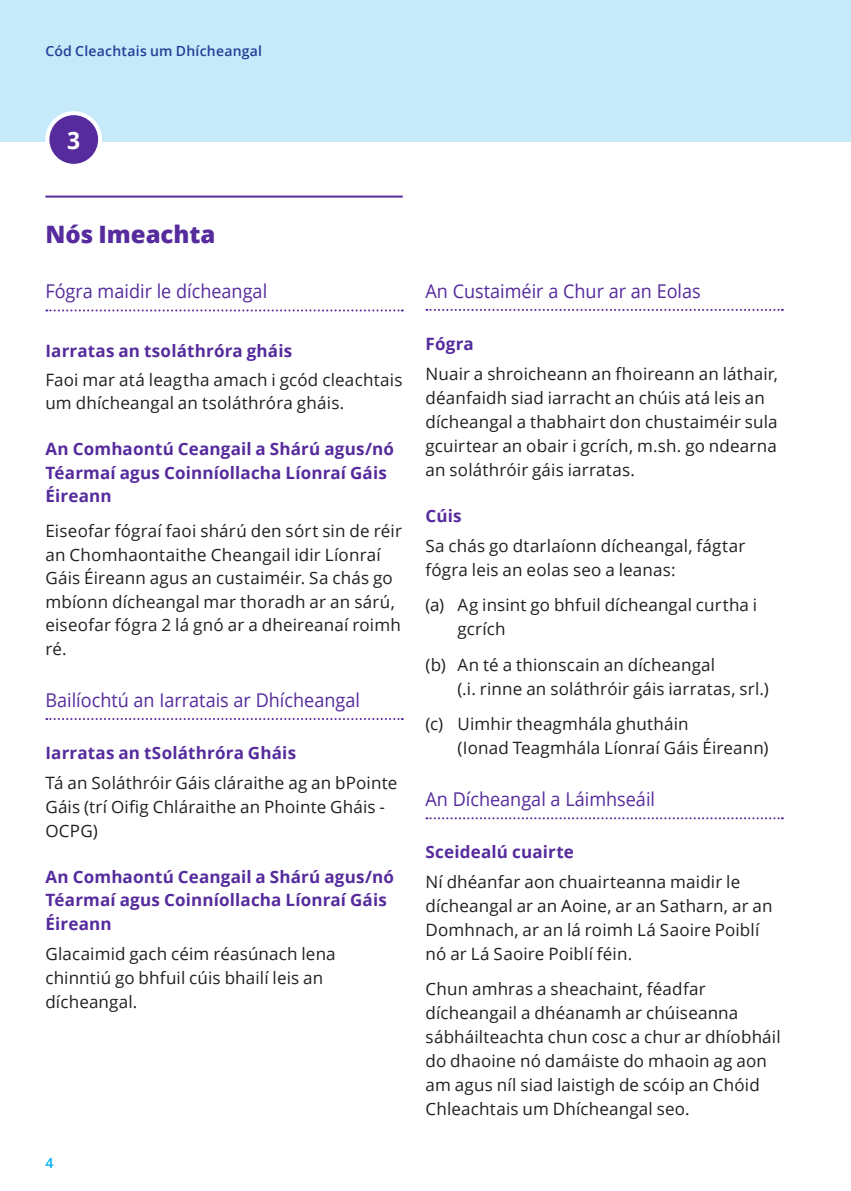
<style>
.page{position:relative;width:851px;height:1191px;background:#fff}
.page>*{position:absolute;margin:0;border:0;box-sizing:border-box;transform-origin:0 0}
.Section_Heading{font:800 24px "Open Sans";letter-spacing:-.005em;color:#552b9d}
.t1{font:700 24px "Open Sans";color:#fff;scale:.95 1}
.List_Style{font:19px "Open Sans";color:#552b9d;scale:.95 1}
.Main_Body_Text{font:17px/24px "Open Sans";letter-spacing:.01em;color:#231f20}
.Main_Body_Text-2{font:700 17px/23.6px "Open Sans";letter-spacing:.01em;color:#552b9d}
.Main_Body_Text-3{font:600 14px "Open Sans";letter-spacing:.015em;color:#243c97}
.Main_Body_Text-4{font:600 14px "Open Sans";color:#00aeef}
</style>
<div class="page">
<div style="left:0;top:0;width:850px;height:142px;background:#c6eafa"></div>
<hr style="left:850px;top:0;width:1px;height:142px;background:#c6eafa">
<div style="left:47px;top:113px;width:53px;height:53px;background:#552b9d;border-radius:50%"></div>
<div style="left:45px;top:111px;width:57px;height:57px;border:4px solid #fff;border-radius:50%"></div>
<hr style="left:45px;top:196px;width:358px;height:2px;background:#552b9d">
<svg style="left:46px;top:309px;width:357px;height:2px"></svg>
<svg style="left:46px;top:718px;width:357px;height:2px"></svg>
<svg style="left:426px;top:309px;width:356px;height:2px"></svg>
<svg style="left:426px;top:817px;width:356px;height:2px"></svg>
<p class="Main_Body_Text-3" style="left:45px;top:41px;width:218px">Cód Cleachtais um Dhícheangal</p>
<p class="t1" style="left:67px;top:123px;width:15px">3</p>
<p class="Section_Heading" style="left:45px;top:216px;width:172px">Nós Imeachta</p>
<p class="List_Style" style="left:45px;top:278px;width:235px">Fógra maidir le dícheangal</p>
<p class="Main_Body_Text-2" style="left:45px;top:338px;width:248px">Iarratas an tsoláthróra gháis</p>
<p class="Main_Body_Text" style="left:45px;top:367px;width:358px">Faoi mar atá leagtha amach i gcód cleachtais um dhícheangal an tsoláthróra gháis.</p>
<p class="Main_Body_Text-2" style="left:45px;top:437px;width:350px">An Comhaontú Ceangail a Shárú agus/nó<br>Téarmaí agus Coinníollacha Líonraí Gáis<br>Éireann</p>
<p class="Main_Body_Text" style="left:45px;top:519px;width:358px">Eiseofar fógraí faoi shárú den sórt sin de réir an Chomhaontaithe Cheangail idir Líonraí Gáis Éireann agus an custaiméir. Sa chás go mbíonn dícheangal mar thoradh ar an sárú, eiseofar fógra 2 lá gnó ar a dheireanaí roimh ré.</p>
<p class="List_Style" style="left:45px;top:686px;width:332px">Bailíochtú an Iarratais ar Dhícheangal</p>
<p class="Main_Body_Text-2" style="left:45px;top:740px;width:252px">Iarratas an tSoláthróra Gháis</p>
<p class="Main_Body_Text" style="left:45px;top:770px;width:353px">Tá an Soláthróir Gáis cláraithe ag an bPointe<br>Gáis (trí Oifig Chláraithe an Phointe Gháis -<br>OCPG)</p>
<p class="Main_Body_Text-2" style="left:45px;top:864px;width:350px">An Comhaontú Ceangail a Shárú agus/nó<br>Téarmaí agus Coinníollacha Líonraí Gáis<br>Éireann</p>
<p class="Main_Body_Text" style="left:45px;top:941px;width:292px">Glacaimid gach céim réasúnach lena chinntiú go bhfuil cúis bhailí leis an dícheangal.</p>
<p class="Main_Body_Text-4" style="left:45px;top:1153px;width:9px">4</p>
<p class="List_Style" style="left:425px;top:278px;width:291px">An Custaiméir a Chur ar an Eolas</p>
<p class="Main_Body_Text-2" style="left:425px;top:331px;width:50px">Fógra</p>
<p class="Main_Body_Text" style="left:425px;top:361px;width:354px">Nuair a shroicheann an fhoireann an láthair, déanfaidh siad iarracht an chúis atá leis an dícheangal a thabhairt don chustaiméir sula gcuirtear an obair i gcrích, m.sh. go ndearna an soláthróir gáis iarratas.</p>
<p class="Main_Body_Text-2" style="left:425px;top:504px;width:38px">Cúis</p>
<p class="Main_Body_Text" style="left:425px;top:533px;width:321px">Sa chás go dtarlaíonn dícheangal, fágtar fógra leis an eolas seo a leanas:</p>
<p class="Main_Body_Text" style="left:457px;top:593px;width:301px;text-indent:-32px">(a) Ag insint go bhfuil dícheangal curtha i gcrích</p>
<p class="Main_Body_Text" style="left:457px;top:652px;width:313px;text-indent:-32px">(b) An té a thionscain an dícheangal<br>(.i. rinne an soláthróir gáis iarratas, srl.)</p>
<p class="Main_Body_Text" style="left:457px;top:711px;width:312px;text-indent:-32px">(c) Uimhir theagmhála ghutháin<br>(Ionad Teagmhála Líonraí Gáis Éireann)</p>
<p class="List_Style" style="left:425px;top:786px;width:243px">An Dícheangal a Láimhseáil</p>
<p class="Main_Body_Text-2" style="left:425px;top:839px;width:150px">Sceidealú cuairte</p>
<p class="Main_Body_Text" style="left:425px;top:869px;width:348px">Ní dhéanfar aon chuairteanna maidir le dícheangal ar an Aoine, ar an Satharn, ar an Domhnach, ar an lá roimh Lá Saoire Poiblí nó ar Lá Saoire Poiblí féin.</p>
<p class="Main_Body_Text" style="left:425px;top:976px;width:356px">Chun amhras a sheachaint, féadfar dícheangail a dhéanamh ar chúiseanna sábháilteachta chun cosc a chur ar dhíobháil do dhaoine nó damáiste do mhaoin ag aon am agus níl siad laistigh de scóip an Chóid Chleachtais um Dhícheangal seo.</p>
</div>
